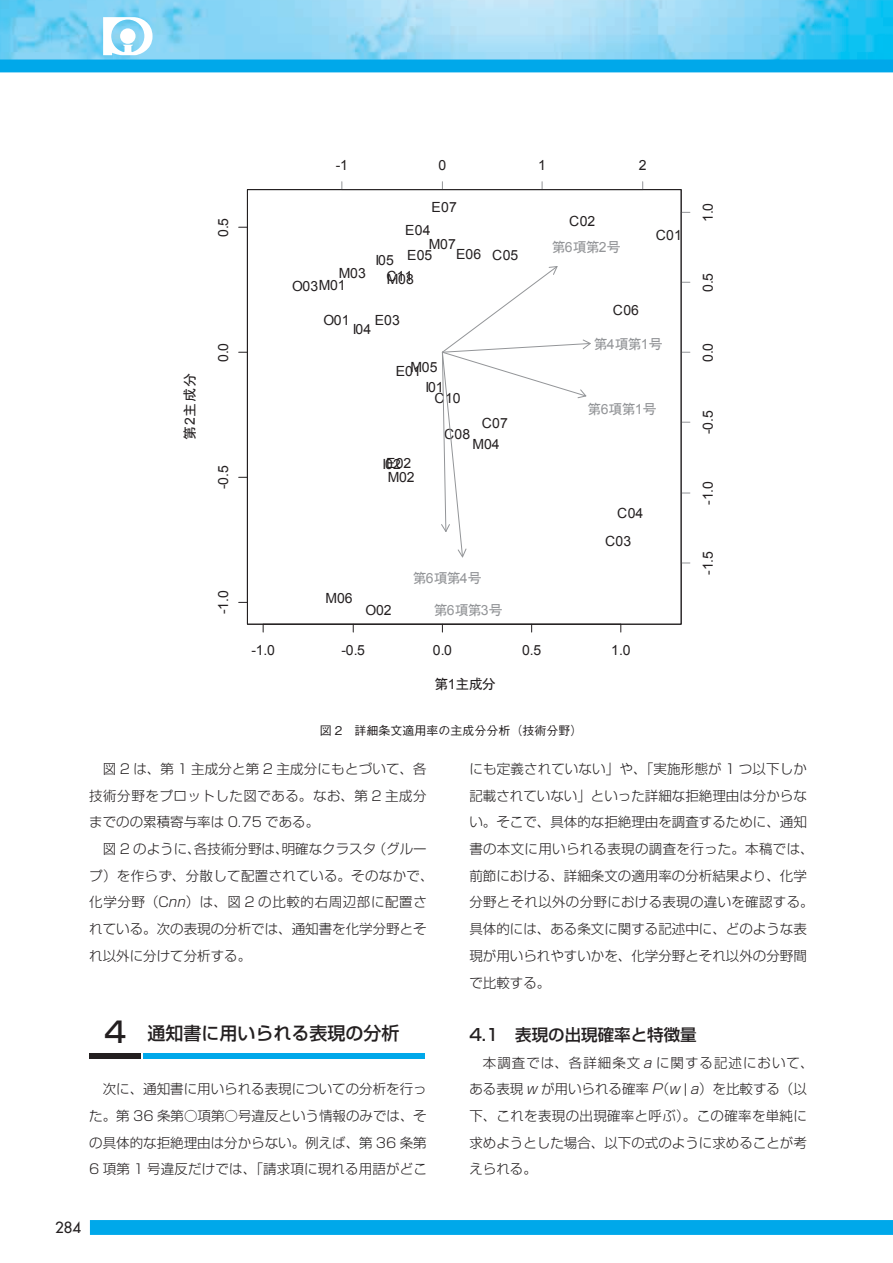
<style>
.page{position:relative;width:893px;height:1263px;background:#fff}
.page>*{position:absolute;margin:0;border:0;box-sizing:border-box;transform-origin:0 0}
.t1{font:500 18px "Shin Go Pro";color:#231f20}
.t2{font:500 16.5px "Shin Go Pr 5";color:#231f20}
.t3{font:500 15px "Futura Std";color:#231f20}
.t4{font:13.95px/11.2px "Arial";letter-spacing:.005em;color:#231f20}
.t5{font:13.95px "MS UI Gothic";letter-spacing:-.065em;color:#939598}
.t6{font:13.95px "MS UI Gothic";color:#231f20}
.t7{font:300 13.5px/26.7px "Shin Go Pr 5";color:#231f20}
.t8{font:500 12px "Gothic BBB Pro";color:#231f20}
.s1{font-family:"Arial"}
.s2{font-family:"Shin Go Pr 5";font-size:28.5px}
</style>
<div class="page">
<div style="left:90px;top:1220px;width:803px;height:15px;background:#00a8ea"></div>
<img style="left:0;top:0;width:893px;height:17px">
<svg style="left:0;top:17px;width:893px;height:55px;background:#67caf2"></svg>
<div style="left:143px;top:1053px;width:282px;height:5px;background:#00a8ea"></div>
<div style="left:89px;top:1053px;width:51px;height:5px;background:#231f20"></div>
<svg style="left:441px;top:266px;width:150px;height:292px"></svg>
<p class="t4" style="left:218px;top:237px;width:21px;rotate:-90deg">0.5</p>
<p class="t6" style="left:183px;top:440px;width:68px;rotate:-90deg">第<span class="s1">2</span>主成分</p>
<p class="t4" style="left:218px;top:362px;width:21px;rotate:-90deg">0.0</p>
<p class="t4" style="left:218px;top:489px;width:25px;rotate:-90deg">-0.5</p>
<p class="t4" style="left:218px;top:614px;width:25px;rotate:-90deg">-1.0</p>
<p class="t4" style="left:336px;top:160px;width:14px">-1</p>
<p class="t4" style="left:439px;top:160px;width:9px">0</p>
<p class="t4" style="left:538px;top:160px;width:9px">1</p>
<p class="t4" style="left:639px;top:160px;width:9px">2</p>
<p class="t4" style="left:431px;top:202px;width:27px">E07</p>
<p class="t4" style="left:339px;top:268px;width:29px">M03</p>
<p class="t4" style="left:292px;top:280px;width:55px">O03M01</p>
<p class="t4" style="left:376px;top:254px;width:20px">I05</p>
<p class="t4" style="left:405px;top:225px;width:27px">E04</p>
<p class="t4" style="left:407px;top:239px;width:50px;text-indent:22px">M07<br>E05</p>
<p class="t4" style="left:456px;top:248px;width:27px">E06</p>
<p class="t4" style="left:386px;top:272px;width:29px">CM 10 18</p>
<p class="t4" style="left:323px;top:315px;width:28px">O01</p>
<p class="t4" style="left:375px;top:315px;width:27px">E03</p>
<p class="t4" style="left:353px;top:324px;width:20px">I04</p>
<p class="t4" style="left:422px;top:362px;width:17px">05</p>
<p class="t4" style="left:396px;top:365px;width:28px">E 0M1</p>
<p class="t4" style="left:425px;top:381px;width:20px">I01</p>
<p class="t4" style="left:435px;top:393px;width:28px">C10</p>
<p class="t4" style="left:492px;top:249px;width:28px">C05</p>
<p class="t4" style="left:385px;top:457px;width:28px">0E20 2</p>
<p class="t4" style="left:383px;top:459px;width:5px">I</p>
<p class="t4" style="left:388px;top:471px;width:28px">M02</p>
<p class="t4" style="left:482px;top:418px;width:28px">C07</p>
<p class="t4" style="left:444px;top:428px;width:28px">C08</p>
<p class="t4" style="left:473px;top:438px;width:28px">M04</p>
<p class="t4" style="left:326px;top:593px;width:29px">M06</p>
<p class="t4" style="left:365px;top:604px;width:28px">O02</p>
<p class="t5" style="left:413px;top:571px;width:71px">第<span class="s1">6</span>項第<span class="s1">4</span>号</p>
<p class="t5" style="left:434px;top:603px;width:71px">第<span class="s1">6</span>項第<span class="s1">3</span>号</p>
<p class="t4" style="left:569px;top:215px;width:28px">C02</p>
<p class="t5" style="left:552px;top:240px;width:71px">第<span class="s1">6</span>項第<span class="s1">2</span>号</p>
<p class="t4" style="left:656px;top:230px;width:28px">C01</p>
<p class="t4" style="left:613px;top:304px;width:28px">C06</p>
<p class="t5" style="left:594px;top:337px;width:71px">第<span class="s1">4</span>項第<span class="s1">1</span>号</p>
<p class="t5" style="left:588px;top:401px;width:71px">第<span class="s1">6</span>項第<span class="s1">1</span>号</p>
<p class="t4" style="left:617px;top:508px;width:28px">C04</p>
<p class="t4" style="left:605px;top:535px;width:28px">C03</p>
<p class="t4" style="left:251px;top:644px;width:25px">-1.0</p>
<p class="t4" style="left:341px;top:644px;width:25px">-0.5</p>
<p class="t4" style="left:433px;top:644px;width:21px">0.0</p>
<p class="t4" style="left:522px;top:644px;width:21px">0.5</p>
<p class="t4" style="left:611px;top:644px;width:21px">1.0</p>
<p class="t6" style="left:435px;top:677px;width:63px">第<span class="s1">1</span>主成分</p>
<p class="t8" style="left:320px;top:721px;width:264px">図 2　詳細条文適用率の主成分分析（技術分野）</p>
<p class="t4" style="left:702px;top:222px;width:21px;rotate:-90deg">1.0</p>
<p class="t4" style="left:702px;top:292px;width:21px;rotate:-90deg">0.5</p>
<p class="t4" style="left:702px;top:362px;width:21px;rotate:-90deg">0.0</p>
<p class="t4" style="left:702px;top:434px;width:25px;rotate:-90deg">-0.5</p>
<p class="t4" style="left:702px;top:505px;width:25px;rotate:-90deg">-1.0</p>
<p class="t4" style="left:702px;top:575px;width:25px;rotate:-90deg">-1.5</p>
<p class="t7" style="left:89px;top:754px;width:339px;text-align:justify;text-indent:14px">図 2 は、第 1 主成分と第 2 主成分にもとづいて、各技術分野をプロットした図である。なお、第 2 主成分までのの累積寄与率は 0.75 である。</p>
<p class="t7" style="left:89px;top:834px;width:346px;text-indent:14px">図 2 のように、各技術分野は、明確なクラスタ（グループ）を作らず、分散して配置されている。そのなかで、化学分野（Cnn）は、図 2 の比較的右周辺部に配置されている。次の表現の分析では、通知書を化学分野とそれ以外に分けて分析する。</p>
<h1 class="t1" style="left:105px;top:1019px;width:296px"><span class="s2">4</span> 通知書に用いられる表現の分析</h1>
<p class="t7" style="left:89px;top:1074px;width:339px;text-align:justify;text-indent:14px">次に、通知書に用いられる表現についての分析を行った。第 36 条第○項第○号違反という情報のみでは、その具体的な拒絶理由は分からない。例えば、第 36 条第6 項第 1 号違反だけでは、「請求項に現れる用語がどこ</p>
<p class="t7" style="left:469px;top:754px;width:346px">にも定義されていない」や、「実施形態が 1 つ以下しか記載されていない」といった詳細な拒絶理由は分からない。そこで、具体的な拒絶理由を調査するために、通知書の本文に用いられる表現の調査を行った。本稿では、前節における、詳細条文の適用率の分析結果より、化学分野とそれ以外の分野における表現の違いを確認する。具体的には、ある条文に関する記述中に、どのような表現が用いられやすいかを、化学分野とそれ以外の分野間で比較する。</p>
<p class="t2" style="left:469px;top:1021px;width:229px">4.1　表現の出現確率と特徴量</p>
<p class="t7" style="left:469px;top:1048px;width:346px;text-indent:14px">本調査では、各詳細条文 a に関する記述において、ある表現 w が用いられる確率 P（w | a）を比較する（以下、これを表現の出現確率と呼ぶ）。この確率を単純に求めようとした場合、以下の式のように求めることが考えられる。</p>
<p class="t3" style="left:55px;top:1218px;width:28px">284</p>
</div>
